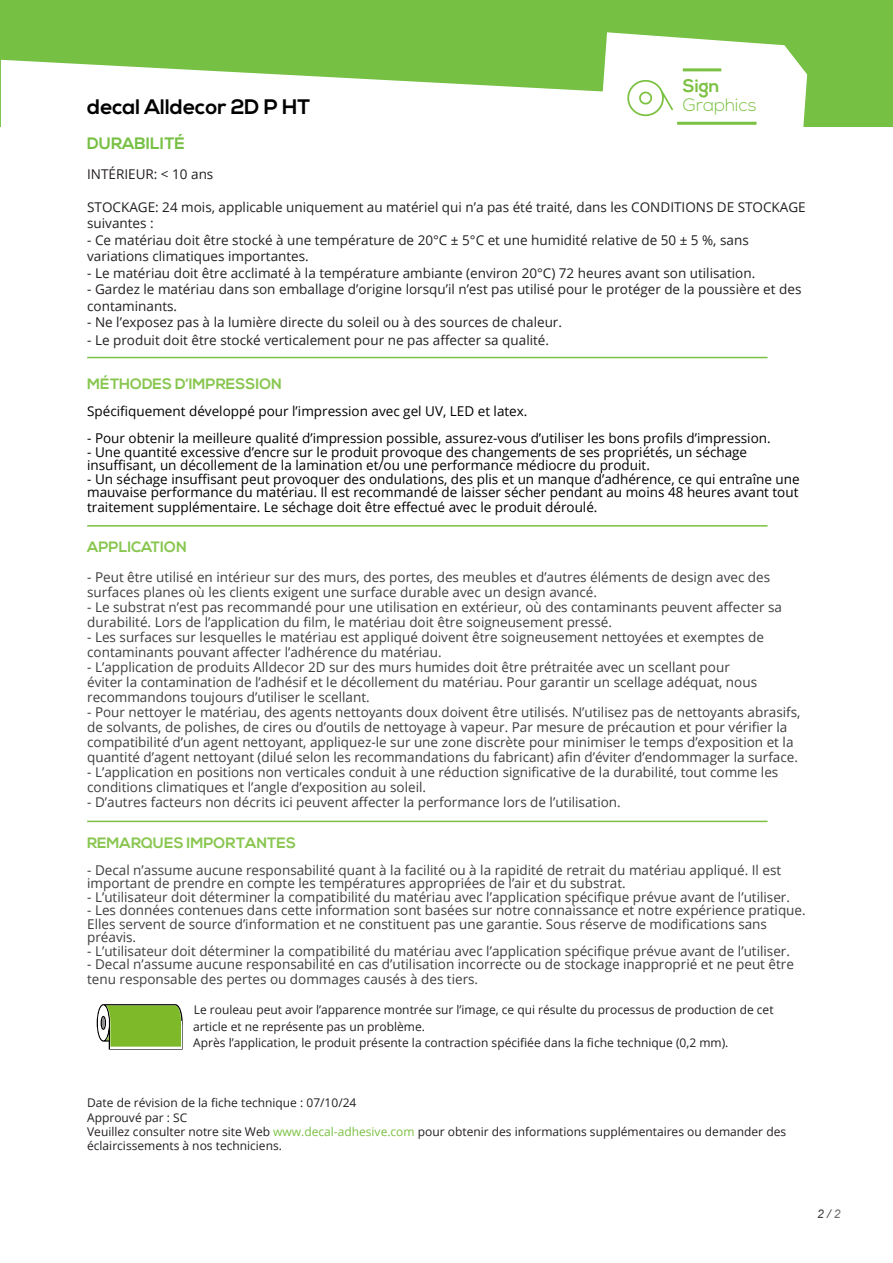
<style>
.page{position:relative;width:893px;height:1263px;background:#fff}
.page>*{position:absolute;margin:0;border:0;box-sizing:border-box;transform-origin:0 0}
.t1{font:700 21px "Nexa";color:#000}
.t2{font:300 18px "Nexa";color:#7cc142}
.t3{font:700 18px "Nexa";color:#7cc142}
.txt_normal{font:700 16.5px "Nexa";color:#76c043}
.txt{font:700 15px "Nexa";color:#88c650}
.txt-2{font:13.5px/15px "Open Sans";color:#3e3e3f}
.txt-3{font:13.5px/13.5px "Open Sans";color:#000}
.txt_normal-2{font:13.5px/16.5px "Open Sans";color:#231f20}
.txt-4{font:12px/14.4px "Open Sans";color:#231f20}
.txt_normal-3{font:italic 12px "Arial";color:#3e3e3f}
.s1{color:#7bc142}
.s2{color:#6c6d70}
</style>
<div class="page">
<div style="left:1px;top:0;width:892px;height:127px;background:#76c043"></div>
<svg style="left:605px;top:32px;width:202px;height:95px;fill:#fff"></svg>
<svg style="left:1px;top:60px;width:780px;height:67px;fill:#fff"></svg>
<svg style="left:677px;top:122px;width:80px;height:3px"></svg>
<svg style="left:683px;top:68px;width:38px;height:3px"></svg>
<svg style="left:627px;top:79px;width:46px;height:37px;background:#e8f4df"></svg>
<hr style="left:87px;top:357px;width:680px;height:1px;background:#7bc142">
<hr style="left:87px;top:525px;width:680px;height:2px;background:#7bc142">
<hr style="left:87px;top:821px;width:680px;height:1px;background:#7bc142">
<svg style="left:97px;top:1004px;width:86px;height:45px;background:#8ab84b"></svg>
<p class="t1" style="left:87px;top:94px;width:225px">decal Alldecor 2D P HT</p>
<p class="t3" style="left:683px;top:75px;width:38px">Sign</p>
<p class="t2" style="left:683px;top:95px;width:75px">Graphics</p>
<p class="txt_normal" style="left:87px;top:133px;width:99px">DURABILITÉ</p>
<p class="txt_normal-2" style="left:87px;top:165px;width:128px">INTÉRIEUR: &lt; 10 ans</p>
<p class="txt_normal-2" style="left:87px;top:198px;width:720px">STOCKAGE: 24 mois, applicable uniquement au matériel qui n’a pas été traité, dans les CONDITIONS DE STOCKAGE suivantes :</p>
<p class="txt_normal-2" style="left:87px;top:231px;width:663px">- Ce matériau doit être stocké à une température de 20°C ± 5°C et une humidité relative de 50 ± 5 %, sans variations climatiques importantes.</p>
<p class="txt_normal-2" style="left:87px;top:264px;width:670px">- Le matériau doit être acclimaté à la température ambiante (environ 20°C) 72 heures avant son utilisation.</p>
<p class="txt_normal-2" style="left:87px;top:281px;width:716px">- Gardez le matériau dans son emballage d’origine lorsqu’il n’est pas utilisé pour le protéger de la poussière et des contaminants.</p>
<p class="txt_normal-2" style="left:87px;top:314px;width:476px">- Ne l’exposez pas à la lumière directe du soleil ou à des sources de chaleur.</p>
<p class="txt_normal-2" style="left:87px;top:332px;width:463px">- Le produit doit être stocké verticalement pour ne pas affecter sa qualité.</p>
<p class="txt" style="left:87px;top:375px;width:196px">MÉTHODES D’IMPRESSION</p>
<p class="txt-3" style="left:87px;top:404px;width:442px">Spécifiquement développé pour l’impression avec gel UV, LED et latex.</p>
<p class="txt-3" style="left:87px;top:431px;width:685px">- Pour obtenir la meilleure qualité d’impression possible, assurez-vous d’utiliser les bons profils d’impression.</p>
<p class="txt-3" style="left:87px;top:445px;width:661px">- Une quantité excessive d’encre sur le produit provoque des changements de ses propriétés, un séchage insuffisant, un décollement de la lamination et/ou une performance médiocre du produit.</p>
<p class="txt-3" style="left:87px;top:472px;width:714px">- Un séchage insuffisant peut provoquer des ondulations, des plis et un manque d’adhérence, ce qui entraîne une</p>
<p class="txt-3" style="left:87px;top:485px;width:713px;line-height:14.4px">mauvaise performance du matériau. Il est recommandé de laisser sécher pendant au moins 48 heures avant tout traitement supplémentaire. Le séchage doit être effectué avec le produit déroulé.</p>
<p class="txt" style="left:87px;top:538px;width:101px">APPLICATION</p>
<p class="txt-2" style="left:87px;top:569px;width:685px">- Peut être utilisé en intérieur sur des murs, des portes, des meubles et d’autres éléments de design avec des surfaces planes où les clients exigent une surface durable avec un design avancé.</p>
<p class="txt-2" style="left:87px;top:599px;width:696px">- Le substrat n’est pas recommandé pour une utilisation en extérieur, où des contaminants peuvent affecter sa durabilité. Lors de l’application du film, le matériau doit être soigneusement pressé.</p>
<p class="txt-2" style="left:87px;top:629px;width:678px">- Les surfaces sur lesquelles le matériau est appliqué doivent être soigneusement nettoyées et exemptes de contaminants pouvant affecter l’adhérence du matériau.</p>
<p class="txt-2" style="left:87px;top:659px;width:671px">- L’application de produits Alldecor 2D sur des murs humides doit être prétraitée avec un scellant pour éviter la contamination de l’adhésif et le décollement du matériau. Pour garantir un scellage adéquat, nous recommandons toujours d’utiliser le scellant.</p>
<p class="txt-2" style="left:87px;top:704px;width:715px">- Pour nettoyer le matériau, des agents nettoyants doux doivent être utilisés. N’utilisez pas de nettoyants abrasifs, de solvants, de polishes, de cires ou d’outils de nettoyage à vapeur. Par mesure de précaution et pour vérifier la compatibilité d’un agent nettoyant, appliquez-le sur une zone discrète pour minimiser le temps d’exposition et la quantité d’agent nettoyant (dilué selon les recommandations du fabricant) afin d’éviter d’endommager la surface.</p>
<p class="txt-2" style="left:87px;top:764px;width:693px">- L’application en positions non verticales conduit à une réduction significative de la durabilité, tout comme les conditions climatiques et l’angle d’exposition au soleil.</p>
<p class="txt-2" style="left:87px;top:794px;width:535px">- D’autres facteurs non décrits ici peuvent affecter la performance lors de l’utilisation.</p>
<p class="txt" style="left:87px;top:834px;width:210px">REMARQUES IMPORTANTES</p>
<p class="txt-2" style="left:87px;top:863px;width:696px;line-height:13.5px">- Decal n’assume aucune responsabilité quant à la facilité ou à la rapidité de retrait du matériau appliqué. Il est important de prendre en compte les températures appropriées de l’air et du substrat.</p>
<p class="txt-2" style="left:87px;top:889px;width:704px">- L’utilisateur doit déterminer la compatibilité du matériau avec l’application spécifique prévue avant de l’utiliser.</p>
<p class="txt-2" style="left:87px;top:903px;width:720px;line-height:13.5px">- Les données contenues dans cette information sont basées sur notre connaissance et notre expérience pratique.<br>Elles servent de source d’information et ne constituent pas une garantie. Sous réserve de modifications sans préavis.</p>
<p class="txt-2" style="left:87px;top:943px;width:704px">- L’utilisateur doit déterminer la compatibilité du matériau avec l’application spécifique prévue avant de l’utiliser.</p>
<p class="txt-2" style="left:87px;top:957px;width:708px;line-height:14.4px">- Decal n’assume aucune responsabilité en cas d’utilisation incorrecte ou de stockage inapproprié et ne peut être tenu responsable des pertes ou dommages causés à des tiers.</p>
<p class="txt-4" style="left:194px;top:1002px;width:581px">Le rouleau peut avoir l’apparence montrée sur l’image, ce qui résulte du processus de production de cet</p>
<p class="txt-4" style="left:193px;top:1019px;width:233px">article et ne représente pas un problème.</p>
<p class="txt-4" style="left:193px;top:1035px;width:537px">Après l’application, le produit présente la contraction spécifiée dans la fiche technique (0,2 mm).</p>
<p class="txt-4" style="left:87px;top:1095px;width:271px">Date de révision de la fiche technique : 07/10/24</p>
<p class="txt-4" style="left:87px;top:1110px;width:102px">Approuvé par : SC</p>
<p class="txt-4" style="left:87px;top:1124px;width:700px">Veuillez consulter notre site Web <span class="s1">www.decal-adhesive.com</span> pour obtenir des informations supplémentaires ou demander des éclaircissements à nos techniciens.</p>
<p class="txt_normal-3" style="left:817px;top:1206px;width:25px">2 / <span class="s2">2</span></p>
</div>
